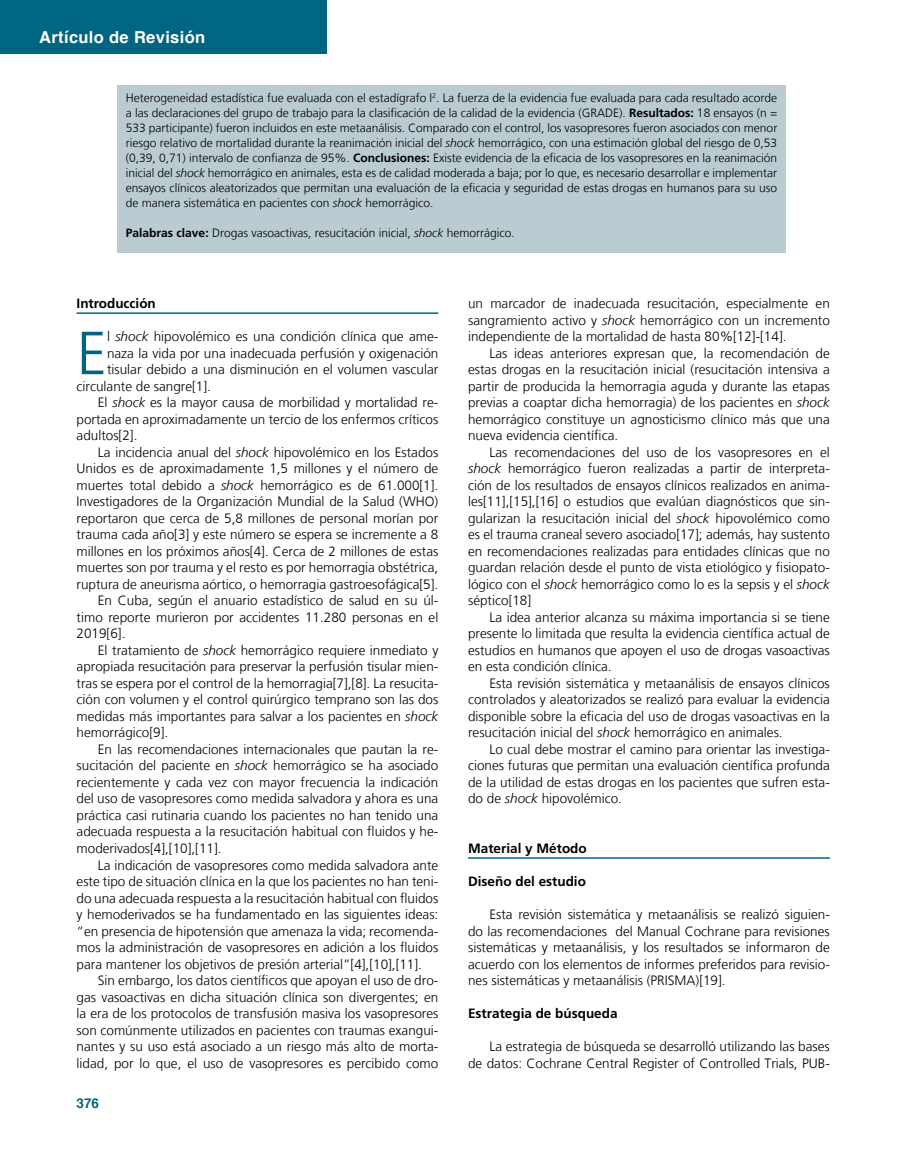
<style>
.page{position:relative;width:915px;height:1170px;background:#fff}
.page>*{position:absolute;margin:0;border:0;box-sizing:border-box;transform-origin:0 0}
.t1{font:300 60.75px "Frutiger LT";color:#006580}
.t2{font:700 16.5px "Helvetica";letter-spacing:.02em;color:#fff}
.Heading_2{font:300 13.5px/16.5px "Frutiger LT";color:#000;text-align:justify}
.fixedtext{font:300 13.5px/16.5px "Frutiger LT";color:#000;text-align:justify}
.fixedtext-2{font:700 13.5px "Frutiger";color:#000}
.t3{font:700 13.5px "Helvetica";color:#006580}
.fixedtext-3{font:300 12px/15px "Frutiger LT";color:#000;text-align:justify}
.s1{font-family:"Frutiger";font-weight:700}
.s2{font-style:italic}
</style>
<div class="page">
<div style="left:0;top:0;width:326px;height:54px;background:#006580"></div>
<hr style="left:77px;top:312px;width:361px;height:2px;background:#006580">
<hr style="left:468px;top:857px;width:361px;height:1px;background:#006580">
<div style="left:117px;top:85px;width:668px;height:167px;background:#bacbd1"></div>
<p class="t2" style="left:39px;top:24px;width:167px">Artículo de Revisión</p>
<p class="fixedtext-3" style="left:126px;top:91px;width:652px">Heterogeneidad estadística fue evaluada con el estadígrafo I<sup>2</sup>. La fuerza de la evidencia fue evaluada para cada resultado acorde a las declaraciones del grupo de trabajo para la clasificación de la calidad de la evidencia (GRADE). <span class="s1">Resultados:</span> 18 ensayos (n = 533 participante) fueron incluidos en este metaanálisis. Comparado con el control, los vasopresores fueron asociados con menor riesgo relativo de mortalidad durante la reanimación inicial del <span class="s2">shock</span> hemorrágico, con una estimación global del riesgo de 0,53 (0,39, 0,71) intervalo de confianza de 95%. <span class="s1">Conclusiones:</span> Existe evidencia de la eficacia de los vasopresores en la reanimación inicial del <span class="s2">shock</span> hemorrágico en animales, esta es de calidad moderada a baja; por lo que, es necesario desarrollar e implementar ensayos clínicos aleatorizados que permitan una evaluación de la eficacia y seguridad de estas drogas en humanos para su uso de manera sistemática en pacientes con <span class="s2">shock</span> hemorrágico.</p>
<p class="fixedtext-3" style="left:126px;top:226px;width:390px"><span class="s1">Palabras clave:</span> Drogas vasoactivas, resucitación inicial, <span class="s2">shock</span> hemorrágico.</p>
<p class="fixedtext-2" style="left:77px;top:295px;width:81px">Introducción</p>
<p class="t1" style="left:77px;top:319px;width:32px">E</p>
<p class="Heading_2" style="left:107px;top:328px;width:333px">l <span class="s2">shock</span> hipovolémico es una condición clínica que ame-</p>
<p class="Heading_2" style="left:107px;top:345px;width:333px">naza la vida por una inadecuada perfusión y oxigenación</p>
<p class="Heading_2" style="left:107px;top:361px;width:332px">tisular debido a una disminución en el volumen vascular</p>
<p class="Heading_2" style="left:77px;top:378px;width:136px">circulante de sangre[1].</p>
<p class="Heading_2" style="left:77px;top:394px;width:363px;text-indent:21px">El <span class="s2">shock</span> es la mayor causa de morbilidad y mortalidad re&shy;portada en aproximadamente un tercio de los enfermos críticos adultos[2].</p>
<p class="Heading_2" style="left:77px;top:444px;width:363px;text-indent:21px">La incidencia anual del <span class="s2">shock</span> hipovolémico en los Estados Unidos es de aproximadamente 1,5 millones y el número de muertes total debido a <span class="s2">shock</span> hemorrágico es de 61.000[1].<br>Investigadores de la Organización Mundial de la Salud (WHO) reportaron que cerca de 5,8 millones de personal morían por trauma cada año[3] y este número se espera se incremente a 8 millones en los próximos años[4]. Cerca de 2 millones de estas muertes son por trauma y el resto es por hemorragia obstétrica, ruptura de aneurisma aórtico, o hemorragia gastroesofágica[5].</p>
<p class="Heading_2" style="left:77px;top:592px;width:363px;text-indent:21px">En Cuba, según el anuario estadístico de salud en su úl&shy;timo reporte murieron por accidentes 11.280 personas en el 2019[6].</p>
<p class="Heading_2" style="left:77px;top:642px;width:363px;text-indent:21px">El tratamiento de <span class="s2">shock</span> hemorrágico requiere inmediato y apropiada resucitación para preservar la perfusión tisular mien&shy;tras se espera por el control de la hemorragia[7],[8]. La resucita&shy;ción con volumen y el control quirúrgico temprano son las dos medidas más importantes para salvar a los pacientes en <span class="s2">shock </span>hemorrágico[9].</p>
<p class="Heading_2" style="left:77px;top:741px;width:363px;text-indent:21px">En las recomendaciones internacionales que pautan la re&shy;sucitación del paciente en <span class="s2">shock</span> hemorrágico se ha asociado recientemente y cada vez con mayor frecuencia la indicación del uso de vasopresores como medida salvadora y ahora es una práctica casi rutinaria cuando los pacientes no han tenido una adecuada respuesta a la resucitación habitual con fluidos y he&shy;moderivados[4],[10],[11].</p>
<p class="Heading_2" style="left:77px;top:856px;width:363px;text-indent:21px">La indicación de vasopresores como medida salvadora ante este tipo de situación clínica en la que los pacientes no han teni&shy;do una adecuada respuesta a la resucitación habitual con fluidos y hemoderivados se ha fundamentado en las siguientes ideas: “en presencia de hipotensión que amenaza la vida; recomenda&shy;mos la administración de vasopresores en adición a los fluidos para mantener los objetivos de presión arterial”[4],[10],[11].</p>
<p class="Heading_2" style="left:77px;top:972px;width:363px;text-indent:21px">Sin embargo, los datos científicos que apoyan el uso de dro&shy;gas vasoactivas en dicha situación clínica son divergentes; en la era de los protocolos de transfusión masiva los vasopresores son comúnmente utilizados en pacientes con traumas exangui&shy;nantes y su uso está asociado a un riesgo más alto de morta&shy;lidad, por lo que, el uso de vasopresores es percibido como</p>
<p class="t3" style="left:77px;top:1092px;width:24px">376</p>
<p class="Heading_2" style="left:468px;top:295px;width:363px">un marcador de inadecuada resucitación, especialmente en sangramiento activo y <span class="s2">shock</span> hemorrágico con un incremento independiente de la mortalidad de hasta 80%[12]-[14].</p>
<p class="Heading_2" style="left:468px;top:345px;width:363px;text-indent:21px">Las ideas anteriores expresan que, la recomendación de estas drogas en la resucitación inicial (resucitación intensiva a partir de producida la hemorragia aguda y durante las etapas previas a coaptar dicha hemorragia) de los pacientes en <span class="s2">shock </span>hemorrágico constituye un agnosticismo clínico más que una nueva evidencia científica.</p>
<p class="Heading_2" style="left:468px;top:444px;width:363px;text-indent:21px">Las recomendaciones del uso de los vasopresores en el <span class="s2">shock</span> hemorrágico fueron realizadas a partir de interpreta&shy;ción de los resultados de ensayos clínicos realizados en anima&shy;les[11],[15],[16] o estudios que evalúan diagnósticos que sin&shy;gularizan la resucitación inicial del <span class="s2">shock</span> hipovolémico como es el trauma craneal severo asociado[17]; además, hay sustento en recomendaciones realizadas para entidades clínicas que no guardan relación desde el punto de vista etiológico y fisiopato&shy;lógico con el <span class="s2">shock</span> hemorrágico como lo es la sepsis y el <span class="s2">shock </span>séptico[18]</p>
<p class="Heading_2" style="left:468px;top:609px;width:363px;text-indent:21px">La idea anterior alcanza su máxima importancia si se tiene presente lo limitada que resulta la evidencia científica actual de estudios en humanos que apoyen el uso de drogas vasoactivas en esta condición clínica.</p>
<p class="Heading_2" style="left:468px;top:675px;width:363px;text-indent:21px">Esta revisión sistemática y metaanálisis de ensayos clínicos controlados y aleatorizados se realizó para evaluar la evidencia disponible sobre la eficacia del uso de drogas vasoactivas en la resucitación inicial del <span class="s2">shock</span> hemorrágico en animales.</p>
<p class="Heading_2" style="left:468px;top:741px;width:363px;text-indent:21px">Lo cual debe mostrar el camino para orientar las investiga&shy;ciones futuras que permitan una evaluación científica profunda de la utilidad de estas drogas en los pacientes que sufren esta&shy;do de <span class="s2">shock</span> hipovolémico.</p>
<p class="fixedtext-2" style="left:468px;top:840px;width:120px">Material y Método</p>
<p class="fixedtext-2" style="left:468px;top:873px;width:119px">Diseño del estudio</p>
<p class="fixedtext" style="left:468px;top:906px;width:363px;text-indent:21px">Esta revisión sistemática y metaanálisis se realizó siguien&shy;do las recomendaciones del Manual Cochrane para revisiones sistemáticas y metaanálisis, y los resultados se informaron de acuerdo con los elementos de informes preferidos para revisio&shy;nes sistemáticas y metaanálisis (PRISMA)[19].</p>
<p class="fixedtext-2" style="left:468px;top:1005px;width:151px">Estrategia de búsqueda</p>
<p class="fixedtext" style="left:468px;top:1038px;width:363px;text-align:right">La estrategia de búsqueda se desarrolló utilizando las bases<br>de datos: Cochrane Central Register of Controlled Trials, PUB-</p>
</div>
